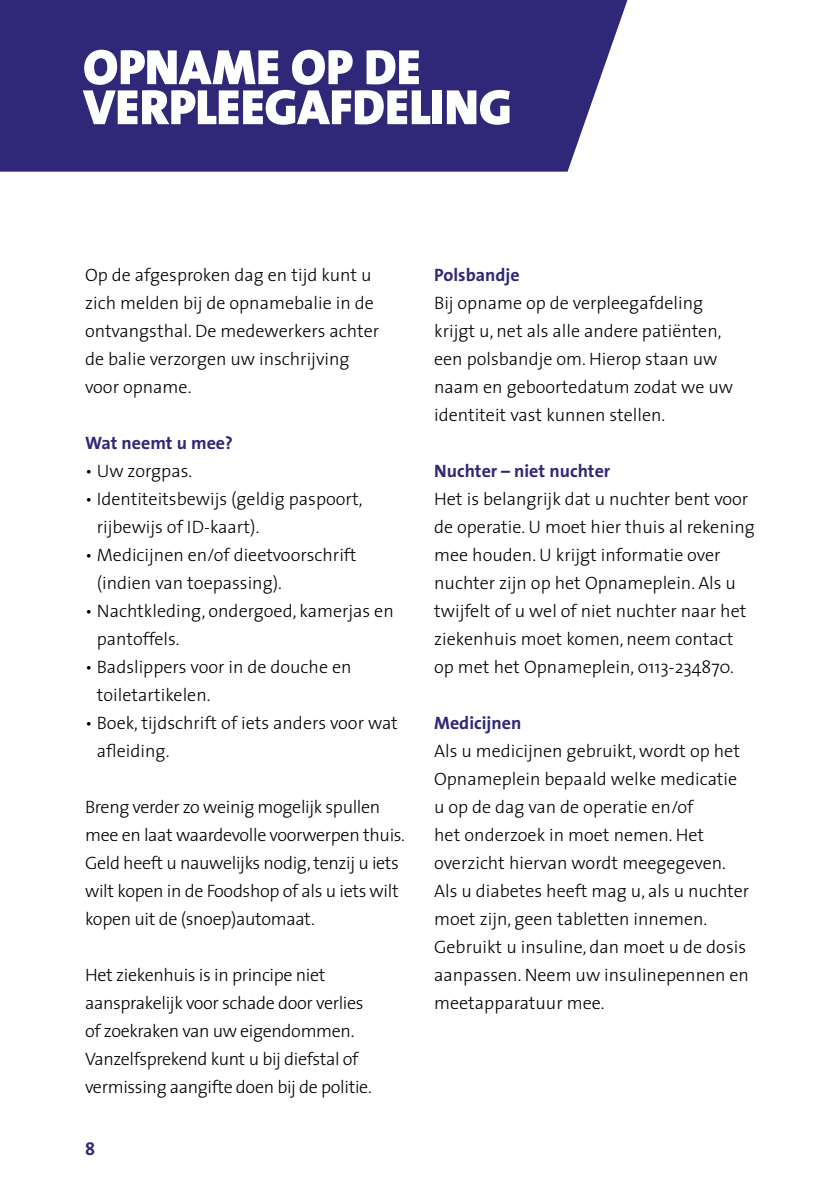
<style>
.page{position:relative;width:840px;height:1191px;background:#fff}
.page>*{position:absolute;margin:0;border:0;box-sizing:border-box;transform-origin:0 0}
.t1{font:900 50px/40px "The Sans";color:#fff}
.t2{font:300 18px/28px "The Sans";color:#000}
.t3{font:300 18px/28px "The Sans";letter-spacing:-.02em;color:#000}
.t4{font:700 18px "The Sans";color:#2f2777}
</style>
<div class="page">
<div style="left:0;top:0;width:627px;height:172px;background:#2f2777"></div>
<p class="t1" style="left:83px;top:46px;width:430px">OPNAME OP DE<br>VERPLEEGAFDELING</p>
<p class="t2" style="left:85px;top:260px;width:295px">Op de afgesproken dag en tijd kunt u zich melden bij de opnamebalie in de ontvangsthal. De medewerkers achter de balie verzorgen uw inschrijving voor opname.</p>
<p class="t4" style="left:85px;top:428px;width:149px">Wat neemt u mee?</p>
<p class="t2" style="left:85px;top:456px;width:108px">• Uw zorgpas.</p>
<p class="t2" style="left:97px;top:484px;width:267px;text-indent:-12px">• Identiteitsbewijs (geldig paspoort, rijbewijs of ID-kaart).</p>
<p class="t2" style="left:97px;top:540px;width:261px;text-indent:-12px">• Medicijnen en/of dieetvoorschrift (indien van toepassing).</p>
<p class="t2" style="left:97px;top:596px;width:298px;text-indent:-12px">• Nachtkleding, ondergoed, kamerjas en pantoffels.</p>
<p class="t2" style="left:97px;top:652px;width:256px;text-indent:-12px">• Badslippers voor in de douche en toiletartikelen.</p>
<p class="t2" style="left:97px;top:708px;width:302px;text-indent:-12px">• Boek, tijdschrift of iets anders voor wat afleiding.</p>
<p class="t3" style="left:85px;top:792px;width:321px">Breng verder zo weinig mogelijk spullen mee en laat waardevolle voorwerpen thuis.<br>Geld heeft u nauwelijks nodig, tenzij u iets wilt kopen in de Foodshop of als u iets wilt kopen uit de (snoep)automaat.</p>
<p class="t3" style="left:85px;top:960px;width:288px">Het ziekenhuis is in principe niet aansprakelijk voor schade door verlies of zoekraken van uw eigendommen.<br>Vanzelfsprekend kunt u bij diefstal of vermissing aangifte doen bij de politie.</p>
<p class="t4" style="left:85px;top:1133px;width:12px">8</p>
<p class="t4" style="left:434px;top:260px;width:87px">Polsbandje</p>
<p class="t2" style="left:434px;top:288px;width:300px">Bij opname op de verpleegafdeling krijgt u, net als alle andere patiënten, een polsbandje om. Hierop staan uw naam en geboortedatum zodat we uw identiteit vast kunnen stellen.</p>
<p class="t4" style="left:434px;top:456px;width:177px">Nuchter – niet nuchter</p>
<p class="t2" style="left:434px;top:484px;width:322px">Het is belangrijk dat u nuchter bent voor de operatie. U moet hier thuis al rekening mee houden. U krijgt informatie over nuchter zijn op het Opnameplein. Als u twijfelt of u wel of niet nuchter naar het ziekenhuis moet komen, neem contact op met het Opnameplein, 0113-234870.</p>
<p class="t4" style="left:434px;top:708px;width:89px">Medicijnen</p>
<p class="t2" style="left:434px;top:736px;width:316px">Als u medicijnen gebruikt, wordt op het Opnameplein bepaald welke medicatie u op de dag van de operatie en/of<br>het onderzoek in moet nemen. Het overzicht hiervan wordt meegegeven.<br>Als u diabetes heeft mag u, als u nuchter moet zijn, geen tabletten innemen.<br>Gebruikt u insuline, dan moet u de dosis aanpassen. Neem uw insulinepennen en meetapparatuur mee.</p>
</div>
